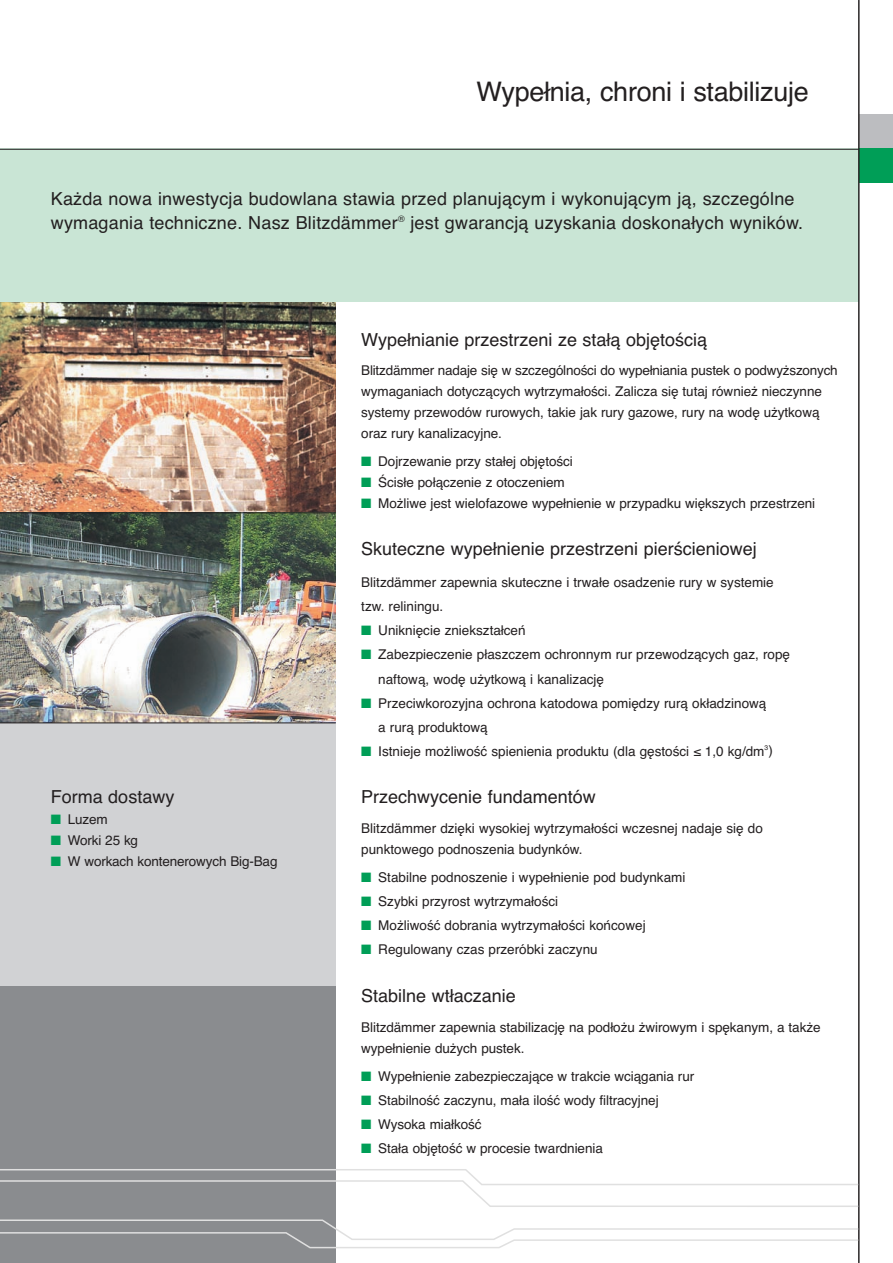
<style>
.page{position:relative;width:893px;height:1263px;background:#fff}
.page>*{position:absolute;margin:0;border:0;box-sizing:border-box;transform-origin:0 0}
.t1{font:27px "Helvetica";letter-spacing:-.01em;color:#231f20}
.t2{font:18px/24px "Helvetica";letter-spacing:.01em;color:#231f20}
.t3{font:13.5px/21px "Helvetica";letter-spacing:-.005em;color:#231f20}
.s1{color:#009e57}
</style>
<div class="page">
<img style="left:0;top:302px;width:336px;height:421px">
<div style="left:0;top:723px;width:336px;height:264px;background:#d1d2d4"></div>
<div style="left:0;top:987px;width:336px;height:276px;background:#8a8c8f"></div>
<div style="left:0;top:149px;width:859px;height:153px;background:#c9e5d5"></div>
<div style="left:859px;top:115px;width:33px;height:34px;background:#bcbdc0"></div>
<div style="left:859px;top:149px;width:33px;height:34px;background:#009e57"></div>
<hr style="left:0;top:512px;width:336px;height:1px;background:#231f20">
<svg style="left:0;top:1169px;width:477px;height:10px"></svg>
<svg style="left:298px;top:1241px;width:215px;height:8px"></svg>
<svg style="left:0;top:1179px;width:858px;height:62px"></svg>
<hr style="left:0;top:149px;width:859px;height:1px;background:#231f20">
<hr style="left:858px;top:0;width:1px;height:1263px;background:#231f20">
<hr style="left:0;top:723px;width:336px;height:1px;background:#231f20">
<h1 class="t1" style="left:476px;top:82px;width:334px">Wypełnia, chroni i stabilizuje</h1>
<h2 class="t2" style="left:51px;top:188px;width:754px">Każda nowa inwestycja budowlana stawia przed planującym i wykonującym ją, szczególne wymagania techniczne. Nasz Blitzdämmer<sup>®</sup> jest gwarancją uzyskania doskonałych wyników.</h2>
<h2 class="t2" style="left:51px;top:787px;width:125px">Forma dostawy</h2>
<p class="t3" style="left:51px;top:810px;width:58px"><span class="s1">■</span> Luzem</p>
<p class="t3" style="left:51px;top:831px;width:89px"><span class="s1">■</span> Worki 25 kg</p>
<p class="t3" style="left:51px;top:852px;width:228px"><span class="s1">■</span> W workach kontenerowych Big-Bag</p>
<h2 class="t2" style="left:361px;top:329px;width:347px">Wypełnianie przestrzeni ze stałą objętością</h2>
<p class="t3" style="left:361px;top:361px;width:478px">Blitzdämmer nadaje się w szczególności do wypełniania pustek o podwyższonych wymaganiach dotyczących wytrzymałości. Zalicza się tutaj również nieczynne systemy przewodów rurowych, takie jak rury gazowe, rury na wodę użytkową oraz rury kanalizacyjne.</p>
<p class="t3" style="left:361px;top:452px;width:213px"><span class="s1">■</span> Dojrzewanie przy stałej objętości</p>
<p class="t3" style="left:361px;top:473px;width:205px"><span class="s1">■</span> Ścisłe połączenie z otoczeniem</p>
<p class="t3" style="left:361px;top:495px;width:455px"><span class="s1">■</span> Możliwe jest wielofazowe wypełnienie w przypadku większych przestrzeni</p>
<h2 class="t2" style="left:361px;top:538px;width:397px">Skuteczne wypełnienie przestrzeni pierścieniowej</h2>
<p class="t3" style="left:361px;top:572px;width:414px;line-height:24px">Blitzdämmer zapewnia skuteczne i trwałe osadzenie rury w systemie tzw. reliningu.</p>
<p class="t3" style="left:361px;top:622px;width:166px"><span class="s1">■</span> Uniknięcie zniekształceń</p>
<p class="t3" style="left:378px;top:644px;width:413px;line-height:24px;text-indent:-17px"><span class="s1">■</span> Zabezpieczenie płaszczem ochronnym rur przewodzących gaz, ropę naftową, wodę użytkową i kanalizację</p>
<p class="t3" style="left:378px;top:692px;width:390px;line-height:24px;text-indent:-17px"><span class="s1">■</span> Przeciwkorozyjna ochrona katodowa pomiędzy rurą okładzinową a rurą produktową</p>
<p class="t3" style="left:361px;top:742px;width:413px"><span class="s1">■</span> Istnieje możliwość spienienia produktu (dla gęstości ≤ 1,0 kg/dm<sup>3</sup>)</p>
<h2 class="t2" style="left:361px;top:787px;width:236px">Przechwycenie fundamentów</h2>
<p class="t3" style="left:361px;top:819px;width:403px">Blitzdämmer dzięki wysokiej wytrzymałości wczesnej nadaje się do punktowego podnoszenia budynków.</p>
<p class="t3" style="left:361px;top:868px;width:326px"><span class="s1">■</span> Stabilne podnoszenie i wypełnienie pod budynkami</p>
<p class="t3" style="left:361px;top:892px;width:198px"><span class="s1">■</span> Szybki przyrost wytrzymałości</p>
<p class="t3" style="left:361px;top:916px;width:286px"><span class="s1">■</span> Możliwość dobrania wytrzymałości końcowej</p>
<p class="t3" style="left:361px;top:940px;width:238px"><span class="s1">■</span> Regulowany czas przeróbki zaczynu</p>
<h2 class="t2" style="left:361px;top:986px;width:156px">Stabilne wtłaczanie</h2>
<p class="t3" style="left:361px;top:1018px;width:461px">Blitzdämmer zapewnia stabilizację na podłożu żwirowym i spękanym, a także wypełnienie dużych pustek.</p>
<p class="t3" style="left:361px;top:1067px;width:334px"><span class="s1">■</span> Wypełnienie zabezpieczające w trakcie wciągania rur</p>
<p class="t3" style="left:361px;top:1091px;width:299px"><span class="s1">■</span> Stabilność zaczynu, mała ilość wody filtracyjnej</p>
<p class="t3" style="left:361px;top:1115px;width:122px"><span class="s1">■</span> Wysoka miałkość</p>
<p class="t3" style="left:361px;top:1139px;width:243px"><span class="s1">■</span> Stała objętość w procesie twardnienia</p>
</div>
